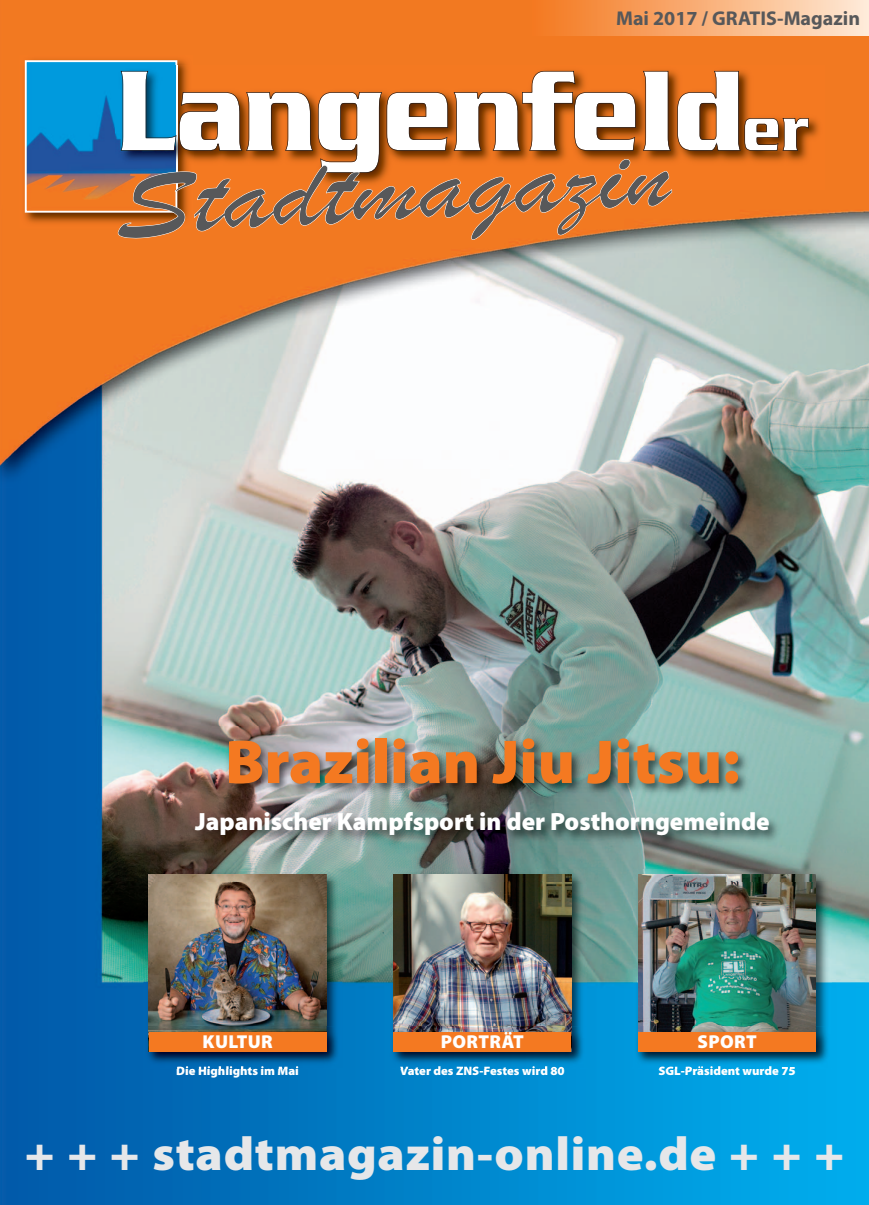
<style>
.page{position:relative;width:869px;height:1205px;background:#fff}
.page>*{position:absolute;margin:0;border:0;box-sizing:border-box;transform-origin:0 0}
.t1{font:900 62.5px "Myriad Pro";color:#f47921}
.t2{font:900 47.5px "Myriad Pro";letter-spacing:.015em;color:#e6e7e9;scale:1.05 1}
.t3{font:900 25px "Myriad Pro";color:#fff}
.t4{font:700 20px "Myriad Pro";color:#57585a}
.t5{font:900 18.75px "Myriad Pro";letter-spacing:.02em;color:#fff}
.t6{font:900 12.5px "Myriad Pro";color:#fff}
</style>
<div class="page">
<img style="left:0;top:0;width:868px;height:1205px">
<img style="left:388px;top:881px;width:199px;height:187px">
<img style="left:393px;top:881px;width:177px;height:146px">
<img style="left:632px;top:881px;width:199px;height:187px">
<img style="left:638px;top:881px;width:177px;height:146px">
<img style="left:143px;top:881px;width:199px;height:187px">
<img style="left:149px;top:881px;width:177px;height:146px">
<div style="left:531px;top:0;width:337px;height:35px;background:linear-gradient(to right,#f4771c,#ffe9d5)"></div>
<img style="left:143px;top:1027px;width:199px;height:40px">
<img style="left:149px;top:1027px;width:177px;height:5px">
<img style="left:177px;top:1066px;width:86px;height:2px">
<div style="left:149px;top:1032px;width:177px;height:20px;background:#f47921"></div>
<img style="left:393px;top:1027px;width:177px;height:5px">
<img style="left:400px;top:1066px;width:102px;height:2px">
<div style="left:393px;top:1032px;width:177px;height:20px;background:#f47921"></div>
<img style="left:638px;top:1027px;width:177px;height:5px">
<img style="left:658px;top:1066px;width:81px;height:2px">
<div style="left:638px;top:1032px;width:177px;height:20px;background:#f47921"></div>
<img style="left:90px;top:726px;width:778px;height:155px">
<img style="left:388px;top:869px;width:199px;height:12px">
<img style="left:393px;top:874px;width:177px;height:7px">
<img style="left:632px;top:869px;width:199px;height:12px">
<img style="left:638px;top:874px;width:177px;height:7px">
<img style="left:143px;top:869px;width:199px;height:12px">
<img style="left:149px;top:874px;width:177px;height:7px">
<img style="left:19px;top:55px;width:174px;height:174px">
<img style="left:28px;top:63px;width:146px;height:147px">
<div style="left:25px;top:60px;width:152px;height:153px;border:2px solid #fff"></div>
<img style="left:115px;top:65px;width:709px;height:124px">
<svg style="left:118px;top:71px;width:680px;height:168px"></svg>
<h3 class="t4" style="left:615px;top:11px;width:245px">Mai 2017 / GRATIS-Magazin</h3>
<h1 class="t1" style="left:225px;top:738px;width:516px">Brazilian Jiu Jitsu:</h1>
<h3 class="t3" style="left:195px;top:812px;width:575px">Japanischer Kampfsport in der Posthorngemeinde</h3>
<h3 class="t5" style="left:202px;top:1035px;width:72px">KULTUR</h3>
<h3 class="t5" style="left:440px;top:1035px;width:84px">PORTRÄT</h3>
<h3 class="t5" style="left:697px;top:1035px;width:61px">SPORT</h3>
<p class="t6" style="left:176px;top:1066px;width:124px">Die Highlights im Mai</p>
<p class="t6" style="left:400px;top:1066px;width:166px">Vater des ZNS-Festes wird 80</p>
<p class="t6" style="left:658px;top:1066px;width:138px">SGL-Präsident wurde 75</p>
<h2 class="t2" style="left:25px;top:1136px;width:781px">+ + + stadtmagazin-online.de + + +</h2>
</div>
